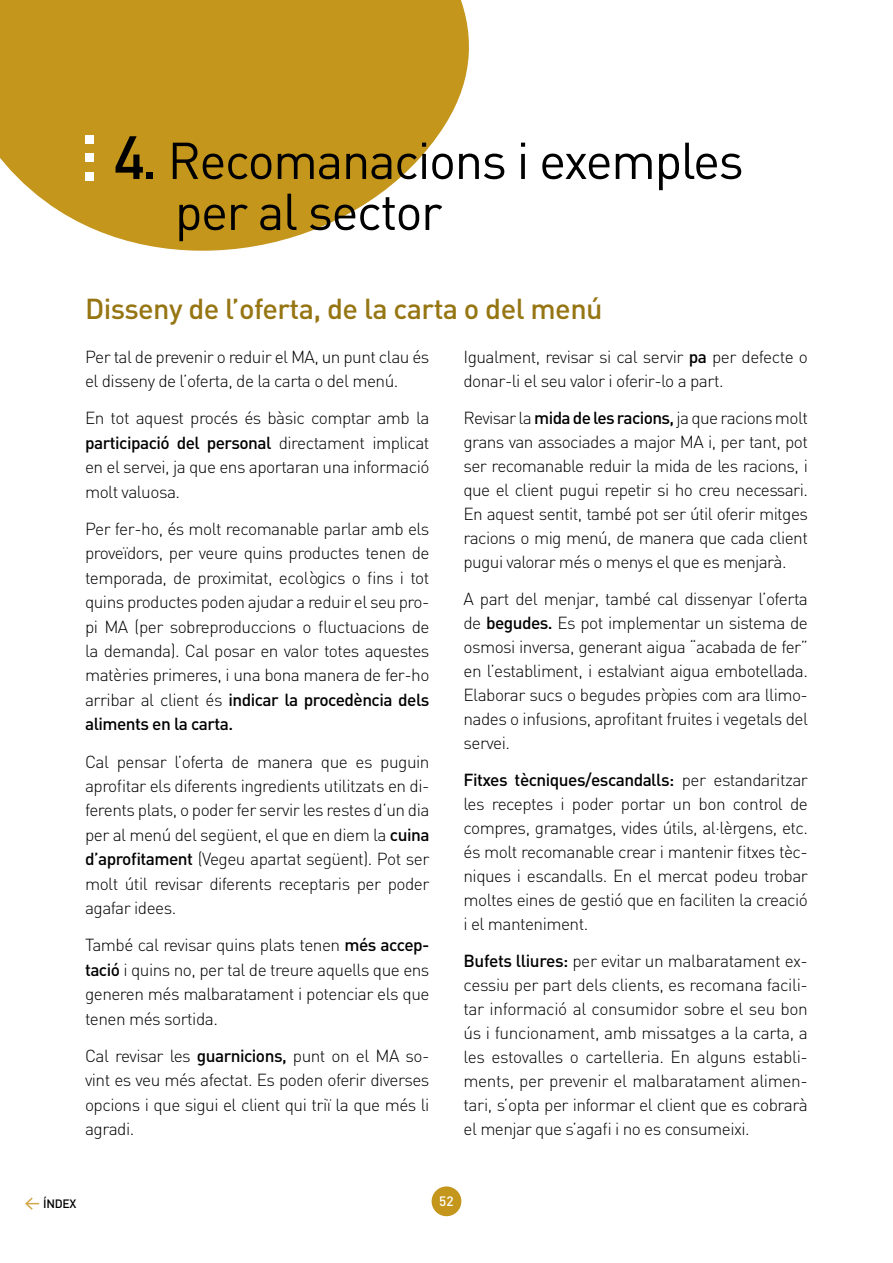
<style>
.page{position:relative;width:893px;height:1263px;background:#fff}
.page>*{position:absolute;margin:0;border:0;box-sizing:border-box;transform-origin:0 0}
.t1{font:51px/51px "DIN";letter-spacing:-.03em;color:#000}
.t2{font:500 28.5px "DIN";letter-spacing:-.02em;color:#967513}
.t3{font:300 17.25px/24px "DIN";letter-spacing:-.03em;color:#000;text-align:justify}
.t4{font:500 13.5px "DIN";color:#fff}
.t5{font:500 12px "DIN";letter-spacing:-.02em;color:#000}
.s1{font-family:"DIN Alternate";font-weight:700;font-size:60px}
.s2{font-weight:500}
</style>
<div class="page">
<div style="left:432px;top:1186px;width:29px;height:30px;background:#c4961b;border-radius:50%"></div>
<svg style="left:25px;top:1197px;width:14px;height:13px"></svg>
<svg style="left:0;top:0;width:469px;height:251px;fill:#c4961b"></svg>
<div style="left:85px;top:172px;width:9px;height:9px;background:#fff"></div>
<div style="left:85px;top:153px;width:9px;height:9px;background:#fff"></div>
<div style="left:85px;top:135px;width:9px;height:9px;background:#fff"></div>
<h1 class="t1" style="left:175px;top:134px;width:571px;text-indent:-60px"><span class="s1">4.</span> Recomanacions i exemples per al sector</h1>
<h2 class="t2" style="left:85px;top:291px;width:519px">Disseny de l’oferta, de la carta o del menú</h2>
<p class="t3" style="left:85px;top:344px;width:346px;line-height:24.5px">Per tal de prevenir o reduir el MA, un punt clau és el disseny de l’oferta, de la carta o del menú.</p>
<p class="t3" style="left:85px;top:406px;width:346px;line-height:24.5px">En tot aquest procés és bàsic comptar amb la <span class="s2">participació del personal</span> directament implicat en el servei, ja que ens aportaran una informació molt valuosa.</p>
<p class="t3" style="left:85px;top:516px;width:346px;line-height:24.5px">Per fer-ho, és molt recomanable parlar amb els proveïdors, per veure quins productes tenen de temporada, de proximitat, ecològics o fins i tot quins productes poden ajudar a reduir el seu pro&shy;pi MA (per sobreproduccions o fluctuacions de la demanda). Cal posar en valor totes aquestes matèries primeres, i una bona manera de fer-ho arribar al client és <span class="s2">indicar la procedència dels aliments en la carta.</span></p>
<p class="t3" style="left:85px;top:749px;width:346px;line-height:24.5px">Cal pensar l’oferta de manera que es puguin aprofitar els diferents ingredients utilitzats en di&shy;ferents plats, o poder fer servir les restes d’un dia per al menú del següent, el que en diem la <span class="s2">cuina d’aprofitament</span> (Vegeu apartat següent). Pot ser molt útil revisar diferents receptaris per poder agafar idees.</p>
<p class="t3" style="left:85px;top:933px;width:346px;line-height:24.5px">També cal revisar quins plats tenen <span class="s2">més accep&shy;tació</span> i quins no, per tal de treure aquells que ens generen més malbaratament i potenciar els que tenen més sortida.</p>
<p class="t3" style="left:85px;top:1043px;width:346px;line-height:24.5px">Cal revisar les <span class="s2">guarnicions,</span> punt on el MA so&shy;vint es veu més afectat. Es poden oferir diverses opcions i que sigui el client qui triï la que més li agradi.</p>
<p class="t3" style="left:463px;top:344px;width:346px">Igualment, revisar si cal servir <span class="s2">pa</span> per defecte o donar-li el seu valor i oferir-lo a part.</p>
<p class="t3" style="left:463px;top:405px;width:346px">Revisar la <span class="s2">mida de les racions,</span> ja que racions molt grans van associades a major MA i, per tant, pot ser recomanable reduir la mida de les racions, i que el client pugui repetir si ho creu necessari.<br>En aquest sentit, també pot ser útil oferir mitges racions o mig menú, de manera que cada client pugui valorar més o menys el que es menjarà.</p>
<p class="t3" style="left:463px;top:586px;width:346px">A part del menjar, també cal dissenyar l’oferta de <span class="s2">begudes.</span> Es pot implementar un sistema de osmosi inversa, generant aigua “acabada de fer” en l’establiment, i estalviant aigua embotellada.<br>Elaborar sucs o begudes pròpies com ara llimo&shy;nades o infusions, aprofitant fruites i vegetals del servei.</p>
<p class="t3" style="left:463px;top:767px;width:346px"><span class="s2">Fitxes tècniques/escandalls:</span> per estandaritzar les receptes i poder portar un bon control de compres, gramatges, vides útils, al·lèrgens, etc. és molt recomanable crear i mantenir fitxes tèc&shy;niques i escandalls. En el mercat podeu trobar moltes eines de gestió que en faciliten la creació i el manteniment.</p>
<p class="t3" style="left:463px;top:949px;width:346px"><span class="s2">Bufets lliures:</span> per evitar un malbaratament ex&shy;cessiu per part dels clients, es recomana facili&shy;tar informació al consumidor sobre el seu bon ús i funcionament, amb missatges a la carta, a les estovalles o cartelleria. En alguns establi&shy;ments, per prevenir el malbaratament alimen&shy;tari, s’opta per informar el client que es cobrarà el menjar que s’agafi i no es consumeixi.</p>
<p class="t5" style="left:43px;top:1196px;width:35px">ÍNDEX</p>
<p class="t4" style="left:439px;top:1193px;width:16px">52</p>
</div>
